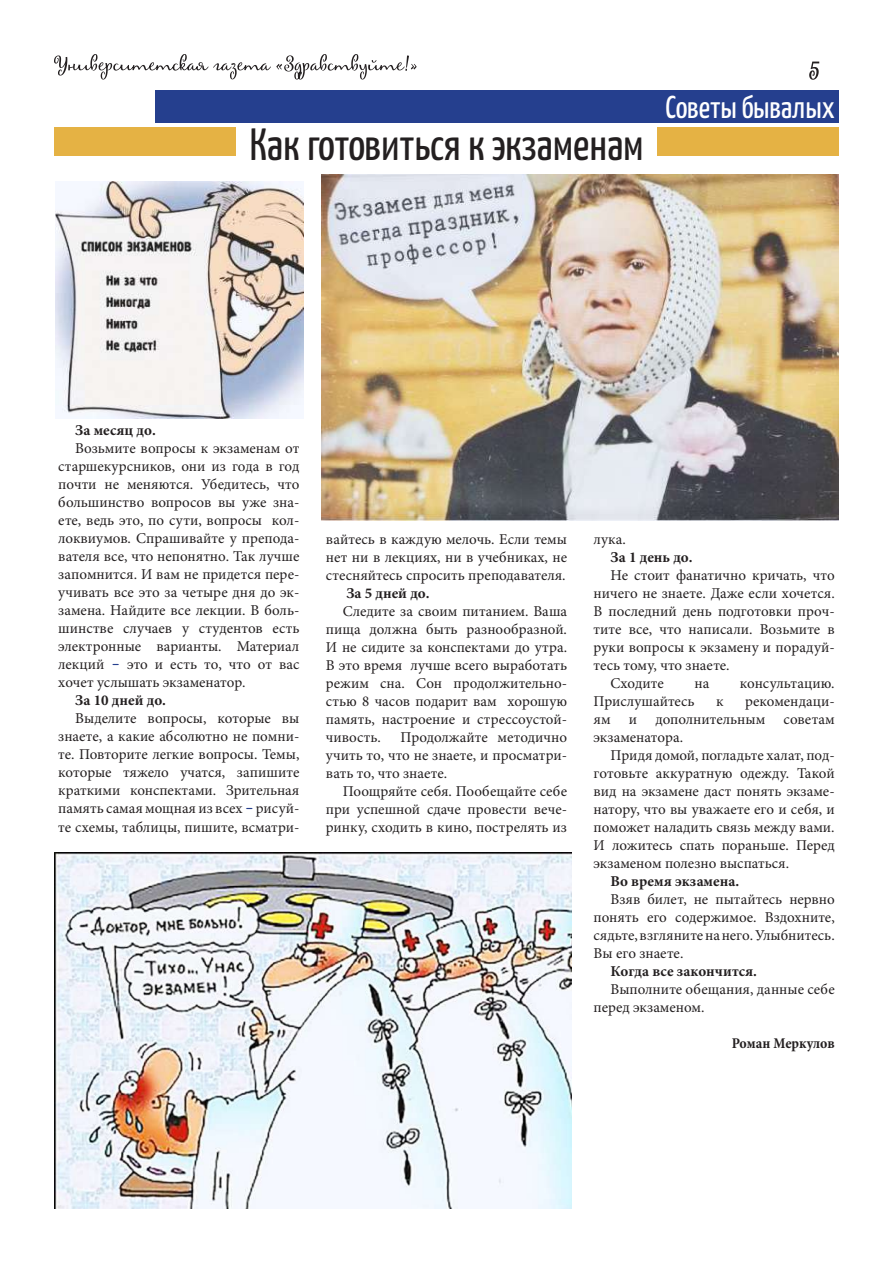
<style>
.page{position:relative;width:893px;height:1263px;background:#fff}
.page>*{position:absolute;margin:0;border:0;box-sizing:border-box;transform-origin:0 0}
.t1{font:45px "Yanone Kaffeesatz";color:#231f20}
.t2{font:31.5px "Yanone Kaffeesatz";color:#fff}
.t3{font:15px/18px "Minion Pro";color:#231f20;text-align:justify}
.t4{font:700 15px "Minion Pro";color:#231f20}
.t5{font:700 condensed 15px "Minion Pro";letter-spacing:-.005em;color:#231f20}
.s1{font-family:"GOST Type B";font-size:18px;color:#253f8e}
</style>
<div class="page">
<svg style="left:809px;top:62px;width:10px;height:18px"></svg>
<svg style="left:54px;top:54px;width:363px;height:26px"></svg>
<div style="left:155px;top:90px;width:684px;height:33px;background:#253f8e"></div>
<div style="left:54px;top:127px;width:181px;height:28px;background:#e5b244"></div>
<div style="left:658px;top:127px;width:181px;height:28px;background:#e5b244"></div>
<img style="left:322px;top:174px;width:517px;height:346px">
<img style="left:56px;top:181px;width:248px;height:238px">
<img style="left:54px;top:853px;width:517px;height:356px">
<h1 class="t1" style="left:249px;top:117px;width:396px">Как готовиться к экзаменам</h1>
<h2 class="t2" style="left:665px;top:87px;width:171px">Советы бывалых</h2>
<p class="t4" style="left:75px;top:420px;width:82px">За месяц до.</p>
<p class="t3" style="left:58px;top:440px;width:243px;text-indent:17px">Возьмите вопросы к экзаменам от старшекурсников, они из года в год почти не меняются. Убедитесь, что большинство вопросов вы уже зна&shy;ете, ведь это, по сути, вопросы кол&shy;локвиумов. Спрашивайте у препода&shy;вателя все, что непонятно. Так лучше запомнится. И вам не придется пере&shy;учивать все это за четыре дня до эк&shy;замена. Найдите все лекции. В боль&shy;шинстве случаев у студентов есть электронные варианты. Материал лекций <span class="s1">-</span> это и есть то, что от вас хочет услышать экзаменатор.</p>
<p class="t4" style="left:75px;top:690px;width:92px">За 10 дней до.</p>
<p class="t3" style="left:58px;top:710px;width:243px;text-indent:17px">Выделите вопросы, которые вы знаете, а какие абсолютно не помни&shy;те. Повторите легкие вопросы. Темы, которые тяжело учатся, запишите краткими конспектами. Зрительная память самая мощная из всех <span class="s1">-</span> рисуй&shy;те схемы, таблицы, пишите, всматри-</p>
<p class="t3" style="left:326px;top:530px;width:243px">вайтесь в каждую мелочь. Если темы нет ни в лекциях, ни в учебниках, не стесняйтесь спросить преподавателя.</p>
<p class="t4" style="left:346px;top:582px;width:85px">За 5 дней до.</p>
<p class="t3" style="left:326px;top:602px;width:243px;text-indent:17px">Следите за своим питанием. Ваша пища должна быть разнообразной.<br>И не сидите за конспектами до утра.<br>В это время лучше всего выработать режим сна. Сон продолжительно&shy;стью 8 часов подарит вам хорошую память, настроение и стрессоустой&shy;чивость.</p>
<p class="t3" style="left:326px;top:728px;width:243px;text-indent:74px">Продолжайте методично учить то, что не знаете, и просматри&shy;вать то, что знаете.</p>
<p class="t3" style="left:326px;top:782px;width:243px;text-indent:17px">Поощряйте себя. Пообещайте себе при успешной сдаче провести вече&shy;ринку, сходить в кино, пострелять из</p>
<p class="t3" style="left:594px;top:530px;width:34px">лука.</p>
<p class="t4" style="left:611px;top:546px;width:84px">За 1 день до.</p>
<p class="t3" style="left:611px;top:566px;width:226px">Не стоит фанатично кричать, что</p>
<p class="t3" style="left:594px;top:584px;width:243px">ничего не знаете. Даже если хочется.</p>
<p class="t3" style="left:594px;top:602px;width:243px">В последний день подготовки проч-</p>
<p class="t3" style="left:594px;top:620px;width:243px">тите все, что написали. Возьмите в</p>
<p class="t3" style="left:594px;top:638px;width:243px">руки вопросы к экзамену и порадуй-</p>
<p class="t3" style="left:594px;top:656px;width:138px">тесь тому, что знаете.</p>
<p class="t3" style="left:611px;top:674px;width:55px">Сходите</p>
<p class="t3" style="left:694px;top:674px;width:16px">на</p>
<p class="t3" style="left:740px;top:674px;width:96px">консультацию.</p>
<p class="t3" style="left:594px;top:692px;width:102px">Прислушайтесь</p>
<p class="t3" style="left:716px;top:692px;width:9px">к</p>
<p class="t3" style="left:594px;top:692px;width:243px;text-indent:152px">рекомендаци&shy;ям и дополнительным советам экзаменатора.</p>
<p class="t3" style="left:594px;top:746px;width:243px;text-indent:17px">Придя домой, погладьте халат, под&shy;готовьте аккуратную одежду. Такой вид на экзамене даст понять экзаме&shy;натору, что вы уважаете его и себя, и поможет наладить связь между вами.<br>И ложитесь спать пораньше. Перед экзаменом полезно выспаться.</p>
<p class="t4" style="left:611px;top:870px;width:130px">Во время экзамена.</p>
<p class="t3" style="left:594px;top:890px;width:243px;text-indent:17px">Взяв билет, не пытайтесь нервно понять его содержимое. Вздохните, сядьте, взгляните на него. Улыбнитесь.<br>Вы его знаете.</p>
<p class="t4" style="left:611px;top:960px;width:148px">Когда все закончится.</p>
<p class="t3" style="left:594px;top:980px;width:243px;text-indent:17px">Выполните обещания, данные себе перед экзаменом.</p>
<p class="t5" style="left:732px;top:1033px;width:104px">Роман Меркулов</p>
</div>
